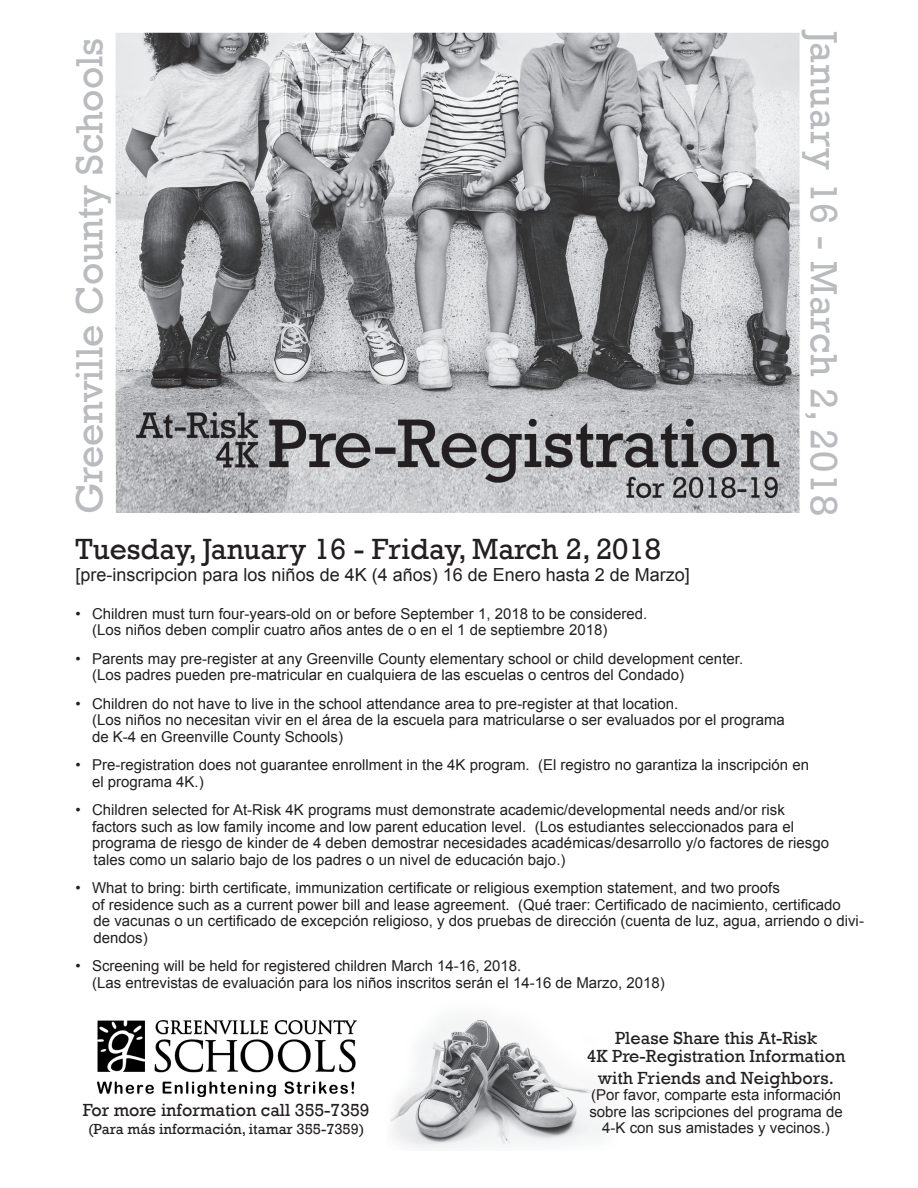
<style>
.page{position:relative;width:918px;height:1188px;background:#fff}
.page>*{position:absolute;margin:0;border:0;box-sizing:border-box;transform-origin:0 0}
.t1{font:39px "Rockwell";color:#babbbe}
.t2{font:39px "Rockwell";letter-spacing:.02em;color:#babbbe}
.t3{font:30px "Rockwell";color:#231f20}
.t4{font:18px "Rockwell";color:#231f20}
.t5{font:18px "Arial";color:#231f20}
.t6{font:15px/16.5px "Arial";color:#231f20}
.t7{font:15px "Rockwell";color:#231f20}
</style>
<div class="page">
<img style="left:390px;top:1018px;width:216px;height:130px">
<img style="left:115px;top:32px;width:685px;height:481px">
<img style="left:98px;top:1020px;width:259px;height:76px">
<p class="t1" style="left:67px;top:514px;width:478px;rotate:-90deg">Greenville County Schools</p>
<p class="t2" style="left:846px;top:31px;width:487px;rotate:90deg">January 16 - March 2, 2018</p>
<p class="t3" style="left:76px;top:532px;width:587px">Tuesday, January 16 - Friday, March 2, 2018</p>
<p class="t5" style="left:76px;top:563px;width:616px">[pre-inscripcion para los niños de 4K (4 años) 16 de Enero hasta 2 de Marzo]</p>
<p class="t6" style="left:76px;top:606px;width:573px">• Children must turn four-years-old on or before September 1, 2018 to be considered.</p>
<p class="t6" style="left:92px;top:622px;width:517px">(Los niños deben complir cuatro años antes de o en el 1 de septiembre 2018)</p>
<p class="t6" style="left:76px;top:651px;width:669px">• Parents may pre-register at any Greenville County elementary school or child development center.</p>
<p class="t6" style="left:92px;top:667px;width:593px">(Los padres pueden pre-matricular en cualquiera de las escuelas o centros del Condado)</p>
<p class="t6" style="left:76px;top:696px;width:604px">• Children do not have to live in the school attendance area to pre-register at that location.</p>
<p class="t6" style="left:92px;top:712px;width:694px">(Los niños no necesitan vivir en el área de la escuela para matricularse o ser evaluados por el programa</p>
<p class="t6" style="left:92px;top:729px;width:252px">de K-4 en Greenville County Schools)</p>
<p class="t6" style="left:76px;top:757px;width:735px">• Pre-registration does not guarantee enrollment in the 4K program. (El registro no garantiza la inscripción en</p>
<p class="t6" style="left:92px;top:774px;width:113px">el programa 4K.)</p>
<p class="t6" style="left:76px;top:802px;width:711px">• Children selected for At-Risk 4K programs must demonstrate academic/developmental needs and/or risk</p>
<p class="t6" style="left:92px;top:819px;width:703px">factors such as low family income and low parent education level. (Los estudiantes seleccionados para el</p>
<p class="t6" style="left:92px;top:835px;width:738px">programa de riesgo de kinder de 4 deben demostrar necesidades académicas/desarrollo y/o factores de riesgo tales como un salario bajo de los padres o un nivel de educación bajo.)</p>
<p class="t6" style="left:76px;top:880px;width:706px">• What to bring: birth certificate, immunization certificate or religious exemption statement, and two proofs</p>
<p class="t6" style="left:92px;top:897px;width:773px">of residence such as a current power bill and lease agreement. (Qué traer: Certificado de nacimiento, certificado<br>de vacunas o un certificado de excepción religioso, y dos pruebas de dirección (cuenta de luz, agua, arriendo o divi&shy;dendos)</p>
<p class="t6" style="left:76px;top:958px;width:447px">• Screening will be held for registered children March 14-16, 2018.</p>
<p class="t6" style="left:92px;top:975px;width:574px">(Las entrevistas de evaluación para los niños inscritos serán el 14-16 de Marzo, 2018)</p>
<p class="t4" style="left:83px;top:1100px;width:288px">For more information call 355-7359</p>
<p class="t7" style="left:88px;top:1121px;width:278px">(Para más información, itamar 355-7359)</p>
<p class="t4" style="left:615px;top:1028px;width:204px">Please Share this At-Risk</p>
<p class="t4" style="left:587px;top:1046px;width:260px">4K Pre-Registration Information</p>
<p class="t4" style="left:598px;top:1067px;width:237px">with Friends and Neighbors.</p>
<p class="t6" style="left:591px;top:1087px;width:252px">(Por favor, comparte esta información</p>
<p class="t6" style="left:589px;top:1103px;width:255px">sobre las scripciones del programa de</p>
<p class="t6" style="left:602px;top:1120px;width:229px">4-K con sus amistades y vecinos.)</p>
</div>
